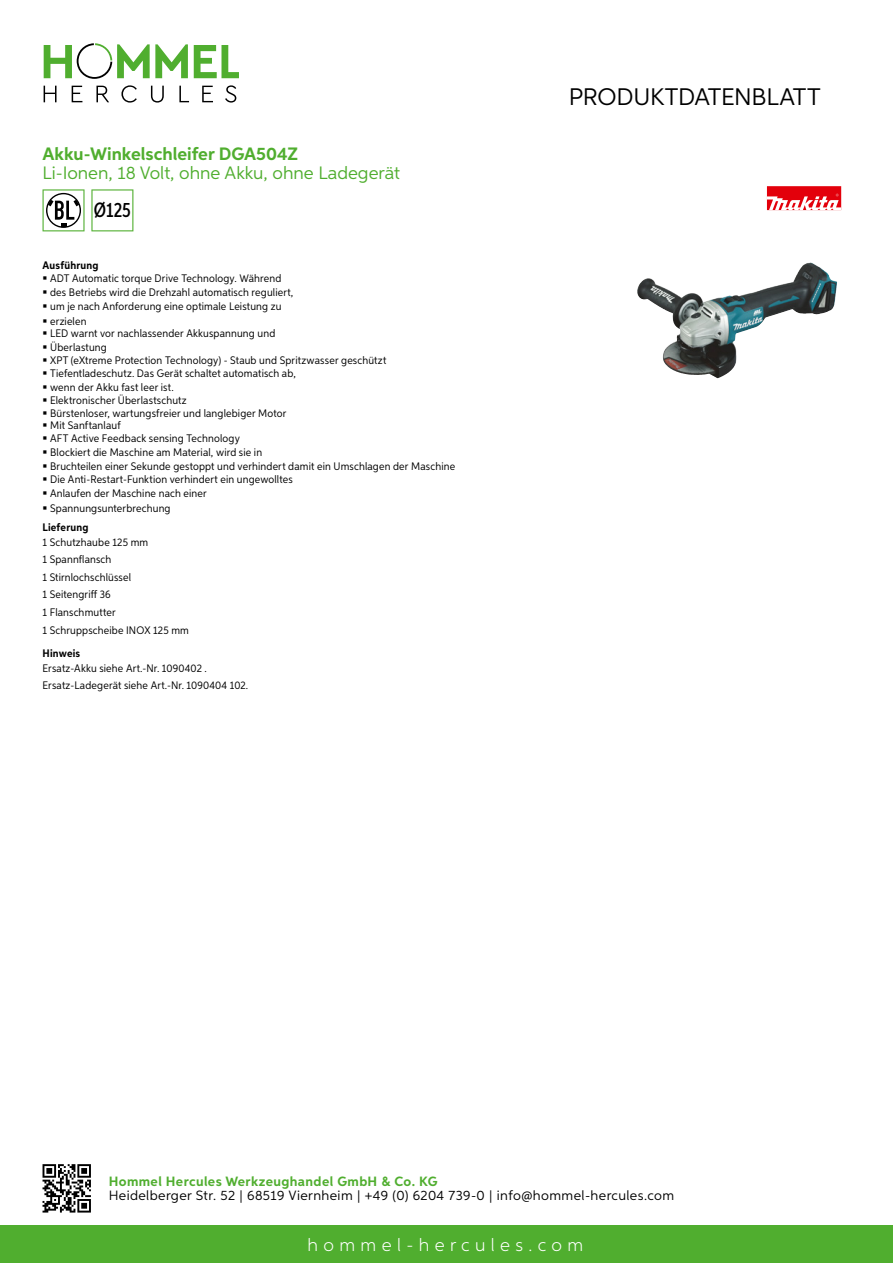
<style>
.page{position:relative;width:893px;height:1263px;background:#fff}
.page>*{position:absolute;margin:0;border:0;box-sizing:border-box;transform-origin:0 0}
.t1{font:24px "Aspira";letter-spacing:-.01em;color:#000}
.t2{font:500 20.7px "Aspira XX Nar";color:#000}
.t3{font:18px "Aspira";color:#50ae2f}
.t4{font:700 18px "Aspira";color:#50ae2f}
.t5{font:300 18px "Aspira";letter-spacing:.3em;color:#fff}
.t6{font:13.5px "Aspira";letter-spacing:.03em;color:#000}
.t7{font:700 13.5px "Aspira";letter-spacing:.03em;color:#50ae2f}
.t8{font:10.95px/14.1px "Aspira Nar";letter-spacing:.015em;color:#000}
.t9{font:700 10.95px "Aspira Nar";letter-spacing:.02em;color:#000}
</style>
<div class="page">
<div style="left:0;top:1226px;width:893px;height:37px;background:#50ae2f"></div>
<svg style="left:43px;top:1164px;width:48px;height:48px"></svg>
<svg style="left:194px;top:45px;width:45px;height:33px"></svg>
<svg style="left:44px;top:43px;width:144px;height:36px"></svg>
<svg style="left:44px;top:86px;width:13px;height:16px"></svg>
<svg style="left:72px;top:86px;width:10px;height:16px"></svg>
<svg style="left:96px;top:86px;width:13px;height:16px"></svg>
<svg style="left:121px;top:85px;width:16px;height:18px"></svg>
<svg style="left:151px;top:86px;width:13px;height:17px"></svg>
<svg style="left:179px;top:86px;width:10px;height:16px"></svg>
<svg style="left:202px;top:86px;width:11px;height:16px"></svg>
<svg style="left:225px;top:85px;width:11px;height:18px"></svg>
<svg style="left:43px;top:189px;width:42px;height:42px"></svg>
<svg style="left:91px;top:189px;width:42px;height:42px"></svg>
<img style="left:740px;top:263px;width:70px;height:33px">
<svg style="left:766px;top:186px;width:76px;height:25px"></svg>
<div style="left:767px;top:186px;width:74px;height:24px;background:#e3000b"></div>
<svg style="left:767px;top:194px;width:74px;height:16px"></svg>
<h3 class="t4" style="left:43px;top:142px;width:257px">Akku-Winkelschleifer DGA504Z</h3>
<h3 class="t3" style="left:43px;top:162px;width:359px">Li-Ionen, 18 Volt, ohne Akku, ohne Ladegerät</h3>
<h2 class="t2" style="left:94px;top:197px;width:38px">Ø125</h2>
<p class="t9" style="left:43px;top:259px;width:58px">Ausführung</p>
<p class="t8" style="left:50px;top:271px;width:245px">ADT Automatic torque Drive Technology. Während des Betriebs wird die Drehzahl automatisch reguliert, um je nach Anforderung eine optimale Leistung zu erzielen</p>
<p class="t8" style="left:50px;top:326px;width:227px">LED warnt vor nachlassender Akkuspannung und<br>Überlastung</p>
<p class="t8" style="left:50px;top:354px;width:338px;line-height:12.8px">XPT (eXtreme Protection Technology) - Staub und Spritzwasser geschützt<br>Tiefentladeschutz. Das Gerät schaltet automatisch ab,</p>
<p class="t8" style="left:50px;top:381px;width:238px;line-height:12.8px">wenn der Akku fast leer ist.<br>Elektronischer Überlastschutz<br>Bürstenloser, wartungsfreier und langlebiger Motor Mit Sanftanlauf<br>AFT Active Feedback sensing Technology</p>
<p class="t8" style="left:50px;top:445px;width:407px">Blockiert die Maschine am Material, wird sie in<br>Bruchteilen einer Sekunde gestoppt und verhindert damit ein Umschlagen der Maschine</p>
<p class="t8" style="left:50px;top:472px;width:244px">Die Anti-Restart-Funktion verhindert ein ungewolltes<br>Anlaufen der Maschine nach einer<br>Spannungsunterbrechung</p>
<p class="t9" style="left:43px;top:520px;width:47px">Lieferung</p>
<p class="t8" style="left:43px;top:533px;width:148px;line-height:17.5px">1 Schutzhaube 125 mm<br>1 Spannflansch<br>1 Stirnlochschlüssel<br>1 Seitengriff 36<br>1 Flanschmutter<br>1 Schruppscheibe INOX 125 mm</p>
<p class="t9" style="left:43px;top:646px;width:39px">Hinweis</p>
<p class="t8" style="left:43px;top:659px;width:207px;line-height:17.5px">Ersatz-Akku siehe Art.-Nr. 1090402 .<br>Ersatz-Ladegerät siehe Art.-Nr. 1090404 102.</p>
<h1 class="t1" style="left:569px;top:82px;width:253px">Produktdatenblatt</h1>
<p class="t7" style="left:109px;top:1172px;width:330px">Hommel Hercules Werkzeughandel GmbH &amp; Co. KG</p>
<p class="t6" style="left:109px;top:1187px;width:567px">Heidelberger Str. 52 | 68519 Viernheim | +49 (0) 6204 739-0 | info@hommel-hercules.com</p>
<h3 class="t5" style="left:307px;top:1234px;width:277px">hommel-hercules.com</h3>
</div>
